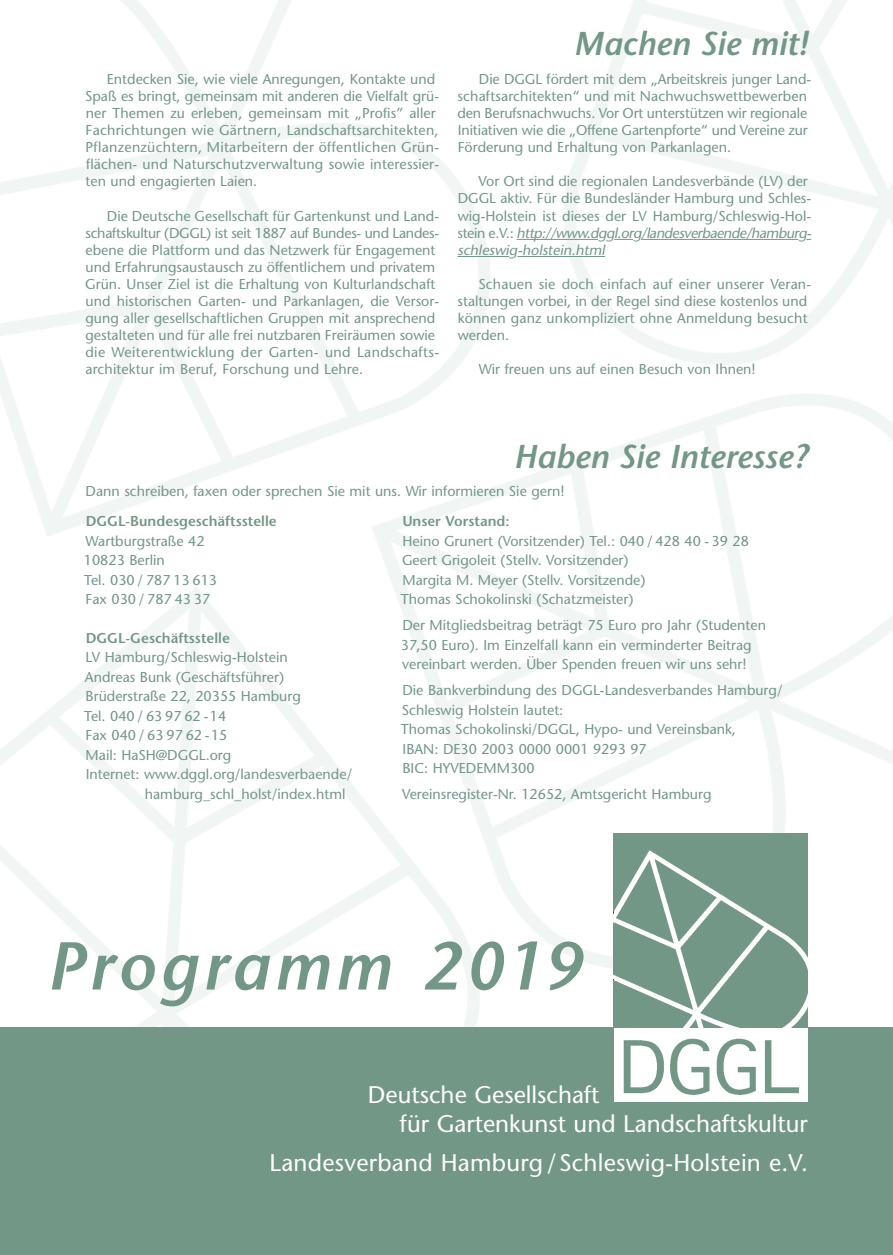
<style>
.page{position:relative;width:893px;height:1255px;background:#fff}
.page>*{position:absolute;margin:0;border:0;box-sizing:border-box;transform-origin:0 0}
.t1{font:italic 600 67.5px "Stone Sans";letter-spacing:.055em;color:#739787}
.t2{font:italic 600 33px "Stone Sans";color:#739787}
.t3{font:24px/28.8px "Stone Sans";color:#fff}
.t4{font:14.25px/17.1px "Stone Sans";color:#739787}
.t5{font:600 14.25px "Stone Sans";color:#739787}
.s1{font-style:italic}
</style>
<div class="page">
<img style="left:349px;top:394px;width:544px;height:633px">
<img style="left:0;top:0;width:510px;height:553px">
<div style="left:0;top:1027px;width:893px;height:227px;background:#739787"></div>
<hr style="left:517px;top:239px;width:81px;height:1px;background:#739787">
<svg style="left:614px;top:239px;width:19px;height:1px"></svg>
<hr style="left:641px;top:239px;width:157px;height:1px;background:#739787">
<hr style="left:458px;top:256px;width:51px;height:1px;background:#739787">
<hr style="left:517px;top:256px;width:88px;height:1px;background:#739787">
<div style="left:614px;top:1027px;width:193px;height:75px;background:#fff"></div>
<img style="left:624px;top:1038px;width:176px;height:56px">
<svg style="left:614px;top:833px;width:193px;height:194px;background:#82a293"></svg>
<p class="t4" style="left:85px;top:70px;width:356px;text-indent:22px">Entdecken Sie, wie viele Anregungen, Kontakte und Spaß es bringt, gemeinsam mit anderen die Vielfalt grü&shy;ner Themen zu erleben, gemeinsam mit „Profis” aller Fachrichtungen wie Gärtnern, Landschaftsarchitekten, Pflanzenzüchtern, Mitarbeitern der öffentlichen Grün&shy;flächen- und Naturschutzverwaltung sowie interessier&shy;ten und engagierten Laien.</p>
<p class="t4" style="left:85px;top:207px;width:355px;text-indent:22px">Die Deutsche Gesellschaft für Gartenkunst und Land&shy;schaftskultur (DGGL) ist seit 1887 auf Bundes- und Landes&shy;ebene die Plattform und das Netzwerk für Engagement und Erfahrungsaustausch zu öffentlichem und privatem Grün. Unser Ziel ist die Erhaltung von Kulturlandschaft und historischen Garten- und Parkanlagen, die Versor&shy;gung aller gesellschaftlichen Gruppen mit ansprechend gestalteten und für alle frei nutzbaren Freiräumen sowie die Weiterentwicklung der Garten- und Landschafts&shy;architektur im Beruf, Forschung und Lehre.</p>
<h2 class="t2" style="left:574px;top:23px;width:236px">Machen Sie mit!</h2>
<p class="t4" style="left:457px;top:70px;width:354px;text-indent:21px">Die DGGL fördert mit dem „Arbeitskreis junger Land&shy;schaftsarchitekten“ und mit Nachwuchswettbewerben den Berufsnachwuchs. Vor Ort unterstützen wir regionale Initiativen wie die „Offene Gartenpforte“ und Vereine zur Förderung und Erhaltung von Parkanlagen.</p>
<p class="t4" style="left:458px;top:173px;width:358px;text-indent:21px">Vor Ort sind die regionalen Landesverbände (LV) der DGGL aktiv. Für die Bundesländer Hamburg und Schles&shy;wig-Holstein ist dieses der LV Hamburg/Schleswig-Hol&shy;s t e i n e . V. : <span class="s1">http://www.dggl.org/landesverbaende/hamburg&shy;schleswig-holstein.html</span></p>
<p class="t4" style="left:458px;top:275px;width:354px;text-indent:21px">Schauen sie doch einfach auf einer unserer Veran&shy;staltungen vorbei, in der Regel sind diese kostenlos und können ganz unkompliziert ohne Anmeldung besucht werden.</p>
<p class="t4" style="left:479px;top:361px;width:278px">Wir freuen uns auf einen Besuch von Ihnen!</p>
<h2 class="t2" style="left:514px;top:436px;width:295px">Haben Sie Interesse?</h2>
<p class="t4" style="left:86px;top:482px;width:480px">Dann schreiben, faxen oder sprechen Sie mit uns. Wir informieren Sie gern!</p>
<p class="t5" style="left:86px;top:512px;width:193px">DGGL-Bundesgeschäftsstelle</p>
<p class="t4" style="left:84px;top:531px;width:135px;line-height:19.5px">Wartburgstraße 42<br>10823 Berlin<br>Tel. 030 / 787 13 613<br>Fax 030 / 787 43 37</p>
<p class="t5" style="left:86px;top:629px;width:146px">DGGL-Geschäftsstelle</p>
<p class="t4" style="left:86px;top:648px;width:204px">LV Hamburg/Schleswig-Holstein</p>
<p class="t4" style="left:85px;top:668px;width:201px">Andreas Bunk (Geschäftsführer)</p>
<p class="t4" style="left:86px;top:687px;width:217px">Brüderstraße 22, 20355 Hamburg</p>
<p class="t4" style="left:84px;top:707px;width:144px">Tel. 040 / 63 97 62 -14</p>
<p class="t4" style="left:86px;top:726px;width:143px">Fax 040 / 63 97 62 -15</p>
<p class="t4" style="left:86px;top:746px;width:147px">Mail: HaSH@DGGL.org</p>
<p class="t4" style="left:86px;top:765px;width:268px">Internet: www.dggl.org/landesverbaende/</p>
<p class="t4" style="left:145px;top:785px;width:202px">hamburg_schl_holst/index.html</p>
<p class="t5" style="left:402px;top:512px;width:109px">Unser Vorstand:</p>
<p class="t4" style="left:401px;top:531px;width:349px;line-height:19.5px">Heino Grunert (Vorsitzender) Tel.: 040 / 428 40 - 39 28<br>Geert Grigoleit (Stellv. Vorsitzender)<br>Margita M. Meyer (Stellv. Vorsitzende)<br>Thomas Schokolinski (Schatzmeister)</p>
<p class="t4" style="left:401px;top:615px;width:366px;line-height:19.5px">Der Mitgliedsbeitrag beträgt 75 Euro pro Jahr (Studenten<br>37,50 Euro). Im Einzelfall kann ein verminderter Beitrag vereinbart werden. Über Spenden freuen wir uns sehr!</p>
<p class="t4" style="left:401px;top:680px;width:383px;line-height:19.5px">Die Bankverbindung des DGGL-Landesverbandes Hamburg/ Schleswig Holstein lautet:<br>Thomas Schokolinski/DGGL, Hypo- und Vereinsbank,<br>IBAN: DE30 2003 0000 0001 9293 97<br>BIC: HYVEDEMM300</p>
<p class="t4" style="left:402px;top:785px;width:311px">Vereinsregister-Nr. 12652, Amtsgericht Hamburg</p>
<h1 class="t1" style="left:47px;top:924px;width:536px">Programm 2019</h1>
<h3 class="t3" style="left:400px;top:1079px;width:410px;text-indent:-32px">Deutsche Gesellschaft<br>für Gartenkunst und Landschaftskultur</h3>
<h3 class="t3" style="left:270px;top:1148px;width:540px">Landesverband Hamburg /Schleswig-Holstein e.V.</h3>
</div>
